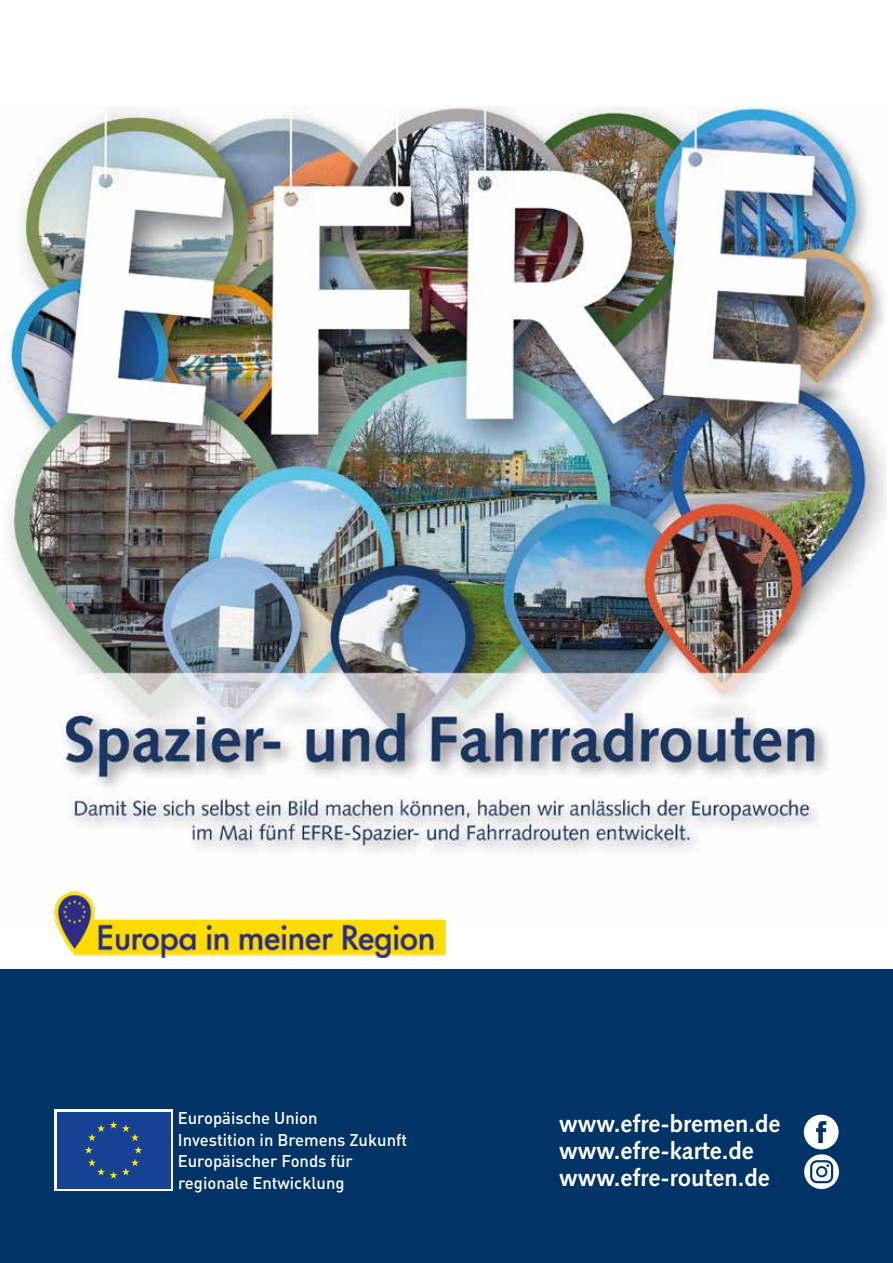
<style>
.page{position:relative;width:893px;height:1263px;background:#fff}
.page>*{position:absolute;margin:0;border:0;box-sizing:border-box;transform-origin:0 0}
.t1{font:700 24px/27px "Syntax LT Std";color:#fff}
.t2{font:500 16.8px/21.6px "DIN";color:#fff}
.t3{font:16.8px "DIN Medium Alternate";color:#fff}
</style>
<div class="page">
<div style="left:0;top:970px;width:893px;height:293px;background:#036"></div>
<img style="left:1px;top:106px;width:885px;height:746px">
<svg style="left:54px;top:1110px;width:119px;height:81px"></svg>
<div style="left:57px;top:1112px;width:113px;height:76px;background:#164194"></div>
<svg style="left:85px;top:1121px;width:57px;height:58px"></svg>
<img style="left:54px;top:891px;width:392px;height:66px">
<svg style="left:804px;top:1115px;width:35px;height:74px"></svg>
<p class="t2" style="left:178px;top:1107px;width:141px">Europäische Union</p>
<p class="t3" style="left:178px;top:1129px;width:231px">Investition in Bremens Zukunft</p>
<p class="t2" style="left:178px;top:1150px;width:176px">Europäischer Fonds für regionale Entwicklung</p>
<h1 class="t1" style="left:559px;top:1111px;width:223px">www.efre-bremen.de www.efre-karte.de www.efre-routen.de</h1>
</div>
